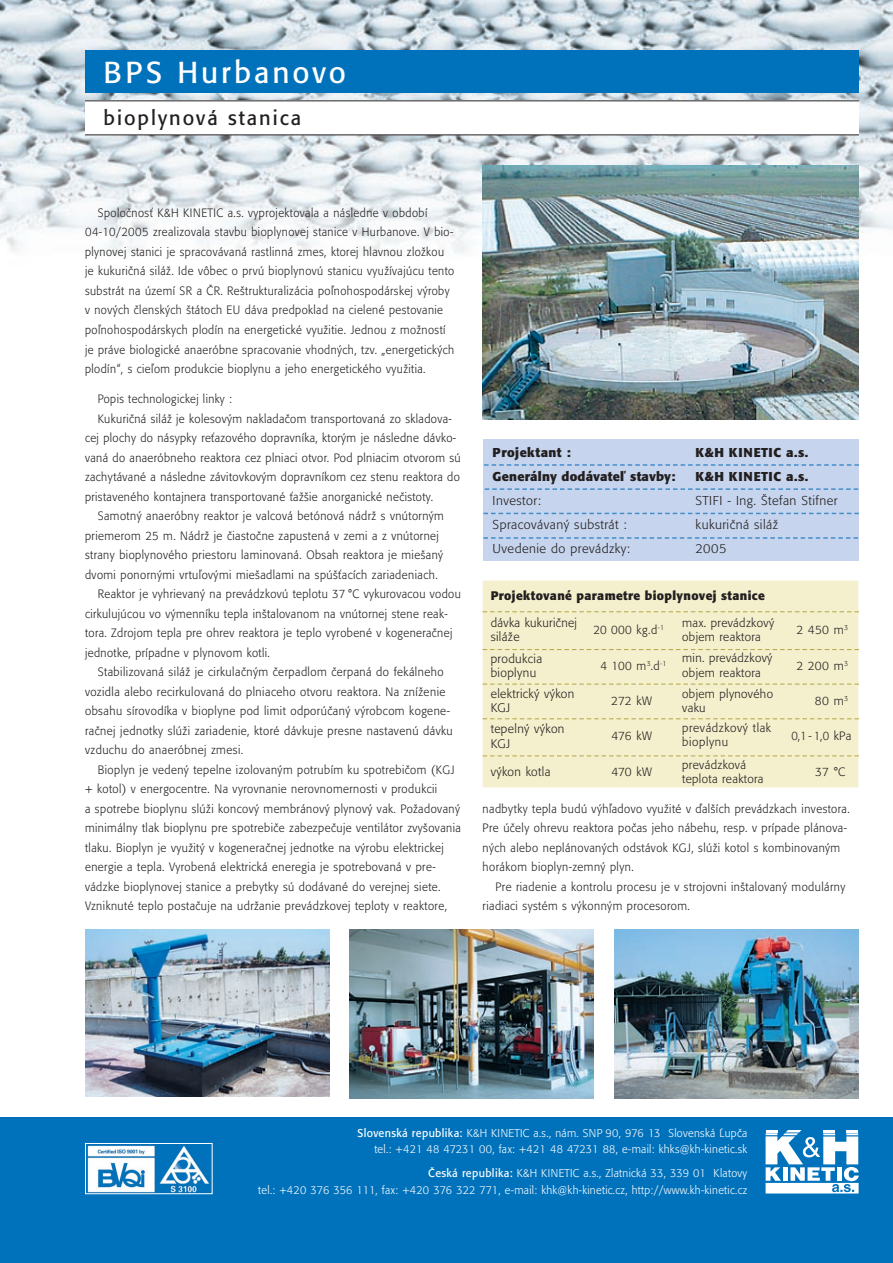
<style>
.page{position:relative;width:893px;height:1263px;background:#fff}
.page>*{position:absolute;margin:0;border:0;box-sizing:border-box;transform-origin:0 0}
.t1{font:30px "Formata CE";letter-spacing:.1em;color:#fff}
.t2{font:20.25px "Formata CE";letter-spacing:.1em;color:#231f20}
.t3{font:300 12.75px "Formata CE";letter-spacing:.035em;color:#231f20}
.t4{font:700 12.75px "Formata CE";letter-spacing:.055em;color:#231f20}
.t5{font:700 12.75px "Formata CE";letter-spacing:.015em;color:#231f20}
.t6{font:700 12.75px "Formata CE";letter-spacing:.035em;color:#231f20}
.t7{font:300 12.3px/14.2px "Formata CE";letter-spacing:.03em;color:#231f20}
.t8{font:700 12.3px "Formata CE";letter-spacing:.03em;color:#231f20}
.t9{font:300 12.3px/14.2px "Formata CE";letter-spacing:.03em;color:#231f20;scale:.96 1}
.t10{font:300 12px/19.5px "Formata CE";letter-spacing:.04em;color:#231f20;scale:.94 1}
.t11{font:300 12px/19.5px "Formata CE";letter-spacing:.04em;color:#231f20;scale:.93 1}
.t12{font:300 12px "Formata CE";letter-spacing:.04em;color:#231f20;scale:.95 1}
.t13{font:300 12px/14.2px "Formata CE";letter-spacing:.04em;color:#231f20}
.t14{font:300 12px "Formata CE";letter-spacing:.04em;color:#231f20;scale:.92 1}
.t15{font:300 11.25px/16.5px "Formata CE";letter-spacing:.03em;color:#fff;text-align:right;scale:.96 1}
.s1{font-weight:400}
</style>
<div class="page">
<img style="left:0;top:0;width:893px;height:420px">
<div style="left:0;top:1117px;width:893px;height:146px;background:#0072bc"></div>
<div style="left:85px;top:50px;width:774px;height:42px;background:#0072bc"></div>
<div style="left:85px;top:101px;width:774px;height:34px;background:#fff"></div>
<hr style="left:85px;top:100px;width:774px;height:1px;background:#231f20">
<hr style="left:85px;top:134px;width:774px;height:1px;background:#231f20">
<img style="left:483px;top:166px;width:376px;height:253px">
<img style="left:85px;top:929px;width:244px;height:167px">
<img style="left:349px;top:929px;width:245px;height:169px">
<img style="left:615px;top:930px;width:244px;height:168px">
<div style="left:483px;top:440px;width:376px;height:121px;background:#c6d5ed"></div>
<svg style="left:484px;top:464px;width:375px;height:2px"></svg>
<svg style="left:485px;top:488px;width:373px;height:2px"></svg>
<svg style="left:483px;top:513px;width:376px;height:1px"></svg>
<svg style="left:483px;top:537px;width:375px;height:2px"></svg>
<div style="left:483px;top:581px;width:375px;height:206px;background:#f4f0cd"></div>
<svg style="left:483px;top:611px;width:376px;height:1px"></svg>
<svg style="left:483px;top:649px;width:376px;height:1px"></svg>
<svg style="left:483px;top:684px;width:376px;height:1px"></svg>
<svg style="left:483px;top:718px;width:376px;height:1px"></svg>
<svg style="left:483px;top:755px;width:376px;height:1px"></svg>
<svg style="left:766px;top:1130px;width:93px;height:63px"></svg>
<img style="left:87px;top:1145px;width:123px;height:47px">
<div style="left:85px;top:1143px;width:128px;height:51px;border:1px solid #fff"></div>
<h1 class="t1" style="left:104px;top:55px;width:244px">BPS Hurbanovo</h1>
<h2 class="t2" style="left:104px;top:107px;width:199px">bioplynová stanica</h2>
<p class="t11" style="left:85px;top:203px;width:398px;text-indent:13px">Spoločnosť K&amp;H KINETIC a.s. vyprojektovala a následne v období 04-10/2005 zrealizovala stavbu bioplynovej stanice v Hurbanove. V bio&shy;plynovej stanici je spracovávaná rastlinná zmes, ktorej hlavnou zložkou je kukuričná siláž. Ide vôbec o prvú bioplynovú stanicu využívajúcu tento substrát na území SR a ČR. Reštrukturalizácia poľnohospodárskej výroby v nových členských štátoch EU dáva predpoklad na cielené pestovanie poľnohospodárskych plodín na energetické využitie. Jednou z možností je práve biologické anaeróbne spracovanie vhodných, tzv. „energetických plodín“, s cieľom produkcie bioplynu a jeho energetického využitia.</p>
<p class="t14" style="left:98px;top:392px;width:147px">Popis technologickej linky :</p>
<p class="t10" style="left:98px;top:409px;width:378px">Kukuričná siláž je kolesovým nakladačom transportovaná zo skladova-</p>
<p class="t10" style="left:85px;top:428px;width:396px">cej plochy do násypky reťazového dopravníka, ktorým je následne dávko-</p>
<p class="t10" style="left:85px;top:448px;width:401px">vaná do anaeróbneho reaktora cez plniaci otvor. Pod plniacim otvorom sú</p>
<p class="t10" style="left:85px;top:467px;width:400px">zachytávané a následne závitovkovým dopravníkom cez stenu reaktora do</p>
<p class="t10" style="left:85px;top:487px;width:372px">pristaveného kontajnera transportované ťažšie anorganické nečistoty.</p>
<p class="t10" style="left:98px;top:506px;width:370px">Samotný anaeróbny reaktor je valcová betónová nádrž s vnútorným</p>
<p class="t10" style="left:85px;top:526px;width:378px">priemerom 25 m. Nádrž je čiastočne zapustená v zemi a z vnútornej</p>
<p class="t10" style="left:85px;top:545px;width:383px">strany bioplynového priestoru laminovaná. Obsah reaktora je miešaný</p>
<p class="t10" style="left:85px;top:565px;width:377px">dvomi ponornými vrtuľovými miešadlami na spúšťacích zariadeniach.</p>
<p class="t10" style="left:98px;top:584px;width:388px">Reaktor je vyhrievaný na prevádzkovú teplotu 37 °C vykurovacou vodou</p>
<p class="t10" style="left:85px;top:604px;width:387px">cirkulujúcou vo výmenníku tepla inštalovanom na vnútornej stene reak-</p>
<p class="t10" style="left:85px;top:623px;width:392px">tora. Zdrojom tepla pre ohrev reaktora je teplo vyrobené v kogeneračnej</p>
<p class="t10" style="left:85px;top:643px;width:198px">jednotke, prípadne v plynovom kotli.</p>
<p class="t12" style="left:98px;top:665px;width:366px">Stabilizovaná siláž je cirkulačným čerpadlom čerpaná do fekálneho</p>
<p class="t12" style="left:85px;top:685px;width:381px">vozidla alebo recirkulovaná do plniaceho otvoru reaktora. Na zníženie</p>
<p class="t12" style="left:85px;top:704px;width:386px">obsahu sírovodíka v bioplyne pod limit odporúčaný výrobcom kogene-</p>
<p class="t12" style="left:85px;top:724px;width:389px">račnej jednotky slúži zariadenie, ktoré dávkuje presne nastavenú dávku</p>
<p class="t12" style="left:85px;top:743px;width:168px">vzduchu do anaeróbnej zmesi.</p>
<p class="t10" style="left:98px;top:760px;width:381px">Bioplyn je vedený tepelne izolovaným potrubím ku spotrebičom (KGJ</p>
<p class="t10" style="left:85px;top:779px;width:376px">+ kotol) v energocentre. Na vyrovnanie nerovnomernosti v produkcii</p>
<p class="t10" style="left:85px;top:799px;width:400px">a spotrebe bioplynu slúži koncový membránový plynový vak. Požadovaný</p>
<p class="t10" style="left:85px;top:818px;width:401px">minimálny tlak bioplynu pre spotrebiče zabezpečuje ventilátor zvyšovania</p>
<p class="t10" style="left:85px;top:838px;width:383px">tlaku. Bioplyn je využitý v kogeneračnej jednotke na výrobu elektrickej</p>
<p class="t10" style="left:85px;top:857px;width:374px">energie a tepla. Vyrobená elektrická eneregia je spotrebovaná v pre-</p>
<p class="t10" style="left:85px;top:877px;width:380px">vádzke bioplynovej stanice a prebytky sú dodávané do verejnej siete.</p>
<p class="t10" style="left:85px;top:896px;width:387px">Vzniknuté teplo postačuje na udržanie prevádzkovej teploty v reaktore,</p>
<p class="t6" style="left:493px;top:445px;width:80px">Projektant :</p>
<p class="t4" style="left:696px;top:445px;width:114px">K&amp;H KINETIC a.s.</p>
<p class="t5" style="left:493px;top:469px;width:184px">Generálny dodávateľ stavby:</p>
<p class="t4" style="left:696px;top:469px;width:114px">K&amp;H KINETIC a.s.</p>
<p class="t3" style="left:493px;top:494px;width:50px">Investor:</p>
<p class="t3" style="left:696px;top:494px;width:143px">STIFI - Ing. Štefan Stifner</p>
<p class="t3" style="left:493px;top:518px;width:136px">Spracovávaný substrát :</p>
<p class="t3" style="left:696px;top:518px;width:84px">kukuričná siláž</p>
<p class="t3" style="left:493px;top:542px;width:139px">Uvedenie do prevádzky:</p>
<p class="t3" style="left:696px;top:542px;width:32px">2005</p>
<p class="t8" style="left:491px;top:589px;width:276px">Projektované parametre bioplynovej stanice</p>
<p class="t9" style="left:491px;top:616px;width:91px">dávka kukuričnej siláže</p>
<p class="t12" style="left:593px;top:624px;width:76px">20 000 kg.d<sup>-1</sup></p>
<p class="t13" style="left:682px;top:616px;width:93px">max. prevádzkový objem reaktora</p>
<p class="t13" style="left:796px;top:623px;width:53px">2 450 m<sup>3</sup></p>
<p class="t7" style="left:491px;top:652px;width:53px">produkcia bioplynu</p>
<p class="t12" style="left:601px;top:659px;width:71px">4 100 m<sup>3</sup>.d<sup>-1</sup></p>
<p class="t13" style="left:682px;top:651px;width:92px">min. prevádzkový objem reaktora</p>
<p class="t13" style="left:796px;top:659px;width:53px">2 200 m<sup>3</sup></p>
<p class="t7" style="left:491px;top:687px;width:85px">elektrický výkon<br>KGJ</p>
<p class="t13" style="left:611px;top:694px;width:42px">272 kW</p>
<p class="t13" style="left:682px;top:687px;width:92px">objem plynového vaku</p>
<p class="t13" style="left:815px;top:694px;width:35px">80 m<sup>3</sup></p>
<p class="t7" style="left:491px;top:722px;width:75px">tepelný výkon<br>KGJ</p>
<p class="t13" style="left:611px;top:729px;width:42px">476 kW</p>
<p class="t13" style="left:682px;top:721px;width:90px">prevádzkový tlak bioplynu</p>
<p class="t14" style="left:791px;top:730px;width:67px">0,1 - 1,0 kPa</p>
<p class="t7" style="left:491px;top:765px;width:61px">výkon kotla</p>
<p class="t13" style="left:611px;top:765px;width:42px">470 kW</p>
<p class="t13" style="left:682px;top:758px;width:83px">prevádzková teplota reaktora</p>
<p class="t13" style="left:815px;top:765px;width:32px">37 °C</p>
<p class="t10" style="left:483px;top:799px;width:392px">nadbytky tepla budú výhľadovo využité v ďalších prevádzkach investora.<br>Pre účely ohrevu reaktora počas jeho nábehu, resp. v prípade plánova&shy;ných alebo neplánovaných odstávok KGJ, slúži kotol s kombinovaným horákom bioplyn-zemný plyn.</p>
<p class="t10" style="left:483px;top:877px;width:387px;text-indent:13px">Pre riadenie a kontrolu procesu je v strojovni inštalovaný modulárny riadiaci systém s výkonným procesorom.</p>
<p class="t15" style="left:358px;top:1125px;width:407px"><span class="s1">Slovenská republika:</span> K&amp;H KINETIC a.s., nám. SNP 90, 976 13 Slovenská Ľupča tel.: +421 48 47231 00, fax: +421 48 47231 88, e-mail: khks@kh-kinetic.sk</p>
<p class="t15" style="left:258px;top:1165px;width:511px"><span class="s1">Česká republika:</span> K&amp;H KINETIC a.s., Zlatnická 33, 339 01 Klatovy<br>tel.: +420 376 356 111, fax: +420 376 322 771, e-mail: khk@kh-kinetic.cz, http://www.kh-kinetic.cz</p>
</div>
